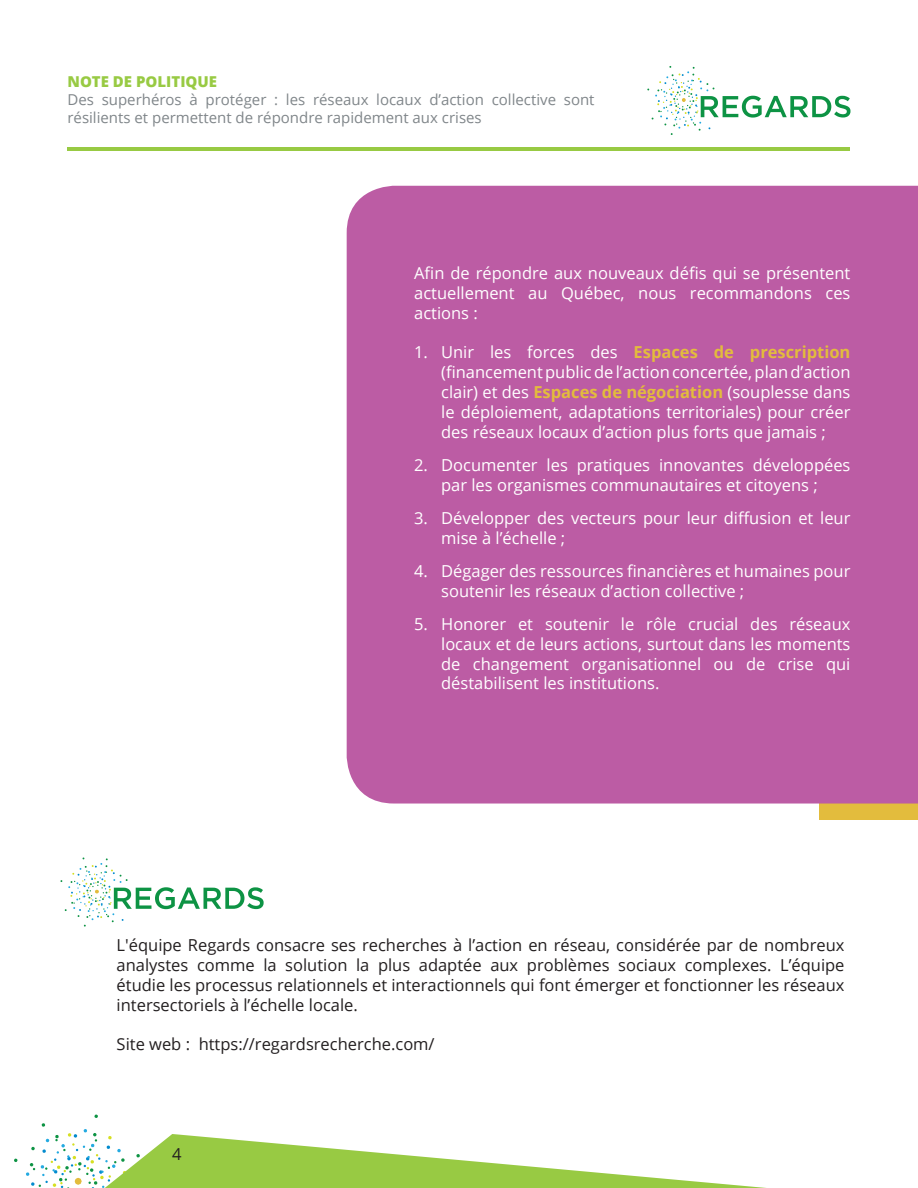
<style>
.page{position:relative;width:918px;height:1188px;background:#fff}
.page>*{position:absolute;margin:0;border:0;box-sizing:border-box;transform-origin:0 0}
.t1{font:16.5px/19.8px "Open Sans";color:#fff;text-align:justify}
.t2{font:16.5px/19.8px "Open Sans";color:#231f20;text-align:justify}
.t3{font:16.5px "Open Sans";color:#231f20}
.t4{font:15px/18px "Open Sans";color:#80868a}
.t5{font:800 15px "Open Sans";color:#98ca43}
.s1{font-weight:700;color:#e3bc3d}
</style>
<div class="page">
<svg style="left:647px;top:66px;width:203px;height:69px"></svg>
<hr style="left:68px;top:148px;width:782px;height:3px;background:#98ca43">
<svg style="left:14px;top:1158px;width:4px;height:4px"></svg>
<svg style="left:26px;top:1114px;width:740px;height:74px"></svg>
<div style="left:820px;top:673px;width:98px;height:147px;background:#e3bc3d"></div>
<div style="left:347px;top:186px;width:571px;height:618px;background:#bc5ca4"></div>
<svg style="left:60px;top:857px;width:204px;height:70px"></svg>
<p class="t5" style="left:68px;top:70px;width:151px">NOTE DE POLITIQUE</p>
<p class="t4" style="left:68px;top:90px;width:529px">Des superhéros à protéger : les réseaux locaux d’action collective sont résilients et permettent de répondre rapidement aux crises</p>
<p class="t1" style="left:414px;top:263px;width:438px">Afin de répondre aux nouveaux défis qui se présentent actuellement au Québec, nous recommandons ces actions :</p>
<p class="t1" style="left:441px;top:342px;width:411px;text-indent:-27px">1. Unir les forces des <span class="s1">Espaces de prescription </span>(financement public de l’action concertée, plan d’action clair) et des <span class="s1">Espaces de négociation</span> (souplesse dans le déploiement, adaptations territoriales) pour créer des réseaux locaux d’action plus forts que jamais ;</p>
<p class="t1" style="left:414px;top:454px;width:438px;text-align:center">2. Documenter les pratiques innovantes développées par les organismes communautaires et citoyens ;</p>
<p class="t1" style="left:441px;top:508px;width:411px;text-indent:-27px">3. Développer des vecteurs pour leur diffusion et leur mise à l’échelle ;</p>
<p class="t1" style="left:441px;top:561px;width:411px;text-indent:-27px">4. Dégager des ressources financières et humaines pour soutenir les réseaux d’action collective ;</p>
<p class="t1" style="left:441px;top:614px;width:411px;text-indent:-27px">5. Honorer et soutenir le rôle crucial des réseaux locaux et de leurs actions, surtout dans les moments de changement organisationnel ou de crise qui déstabilisent les institutions.</p>
<p class="t2" style="left:117px;top:935px;width:729px">L'équipe Regards consacre ses recherches à l’action en réseau, considérée par de nombreux analystes comme la solution la plus adaptée aux problèmes sociaux complexes. L’équipe étudie les processus relationnels et interactionnels qui font émerger et fonctionner les réseaux intersectoriels à l’échelle locale.</p>
<p class="t2" style="left:117px;top:1034px;width:320px">Site web : https://regardsrecherche.com/</p>
<p class="t3" style="left:172px;top:1143px;width:11px">4</p>
</div>
